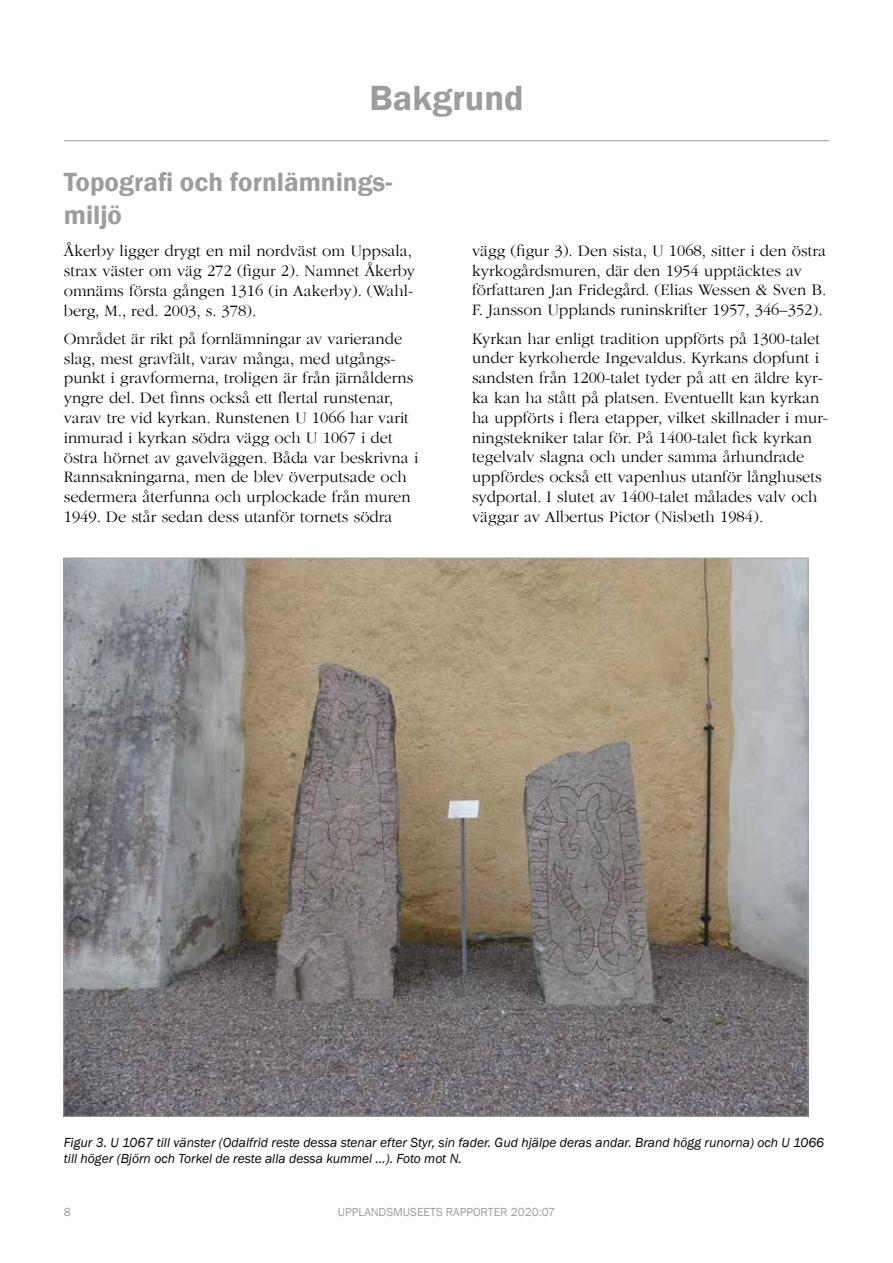
<style>
.page{position:relative;width:893px;height:1263px;background:#fff}
.page>*{position:absolute;margin:0;border:0;box-sizing:border-box;transform-origin:0 0}
.t1{font:600 36px "Franklin Gothic";color:#9d9d9c}
.t2{font:600 27px/32.4px "Franklin Gothic";color:#9d9d9c}
.t3{font:300 16.5px/19.8px "ITC Garamond Std";color:#000}
.t4{font:italic 13.5px/16.2px "Franklin Gothic";color:#000}
.t5{font:12px "Franklin Gothic";color:#9d9d9c}
</style>
<div class="page">
<img style="left:66px;top:560px;width:740px;height:554px">
<hr style="left:64px;top:140px;width:765px;height:1px;background:#9d9d9c">
<h1 class="t1" style="left:369px;top:76px;width:156px">Bakgrund</h1>
<h2 class="t2" style="left:64px;top:166px;width:330px">Topografi och fornlämnings&shy;miljö</h2>
<p class="t3" style="left:64px;top:241px;width:353px">Åkerby ligger drygt en mil nordväst om Uppsala, strax väster om väg 272 (figur 2). Namnet Åkerby omnäms första gången 1316 (in Aakerby). (Wahl&shy;berg, M., red. 2003, s. 378).</p>
<p class="t3" style="left:64px;top:329px;width:356px">Området är rikt på fornlämningar av varierande slag, mest gravfält, varav många, med utgångs&shy;punkt i gravformerna, troligen är från järnålderns yngre del. Det finns också ett flertal runstenar, varav tre vid kyrkan. Runstenen U 1066 har varit inmurad i kyrkan södra vägg och U 1067 i det östra hörnet av gavelväggen. Båda var beskrivna i Rannsakningarna, men de blev överputsade och sedermera återfunna och urplockade från muren 1949. De står sedan dess utanför tornets södra</p>
<p class="t3" style="left:472px;top:241px;width:356px">vägg (figur 3). Den sista, U 1068, sitter i den östra kyrkogårdsmuren, där den 1954 upptäcktes av författaren Jan Fridegård. (Elias Wessen &amp; Sven B.<br>F. Jansson Upplands runinskrifter 1957, 346–352).</p>
<p class="t3" style="left:472px;top:329px;width:358px">Kyrkan har enligt tradition uppförts på 1300-talet under kyrkoherde Ingevaldus. Kyrkans dopfunt i sandsten från 1200-talet tyder på att en äldre kyr&shy;ka kan ha stått på platsen. Eventuellt kan kyrkan ha uppförts i flera etapper, vilket skillnader i mur&shy;ningstekniker talar för. På 1400-talet fick kyrkan tegelvalv slagna och under samma århundrade uppfördes också ett vapenhus utanför långhusets sydportal. I slutet av 1400-talet målades valv och väggar av Albertus Pictor (Nisbeth 1984).</p>
<p class="t4" style="left:64px;top:1134px;width:762px">Figur 3. U 1067 till vänster (Odalfrid reste dessa stenar efter Styr, sin fader. Gud hjälpe deras andar. Brand högg runorna) och U 1066 till höger (Björn och Torkel de reste alla dessa kummel …). Foto mot N.</p>
<p class="t5" style="left:64px;top:1205px;width:9px">8</p>
<p class="t5" style="left:338px;top:1205px;width:219px">UPPLANDSMUSEETS RAPPORTER 2020:07</p>
</div>
